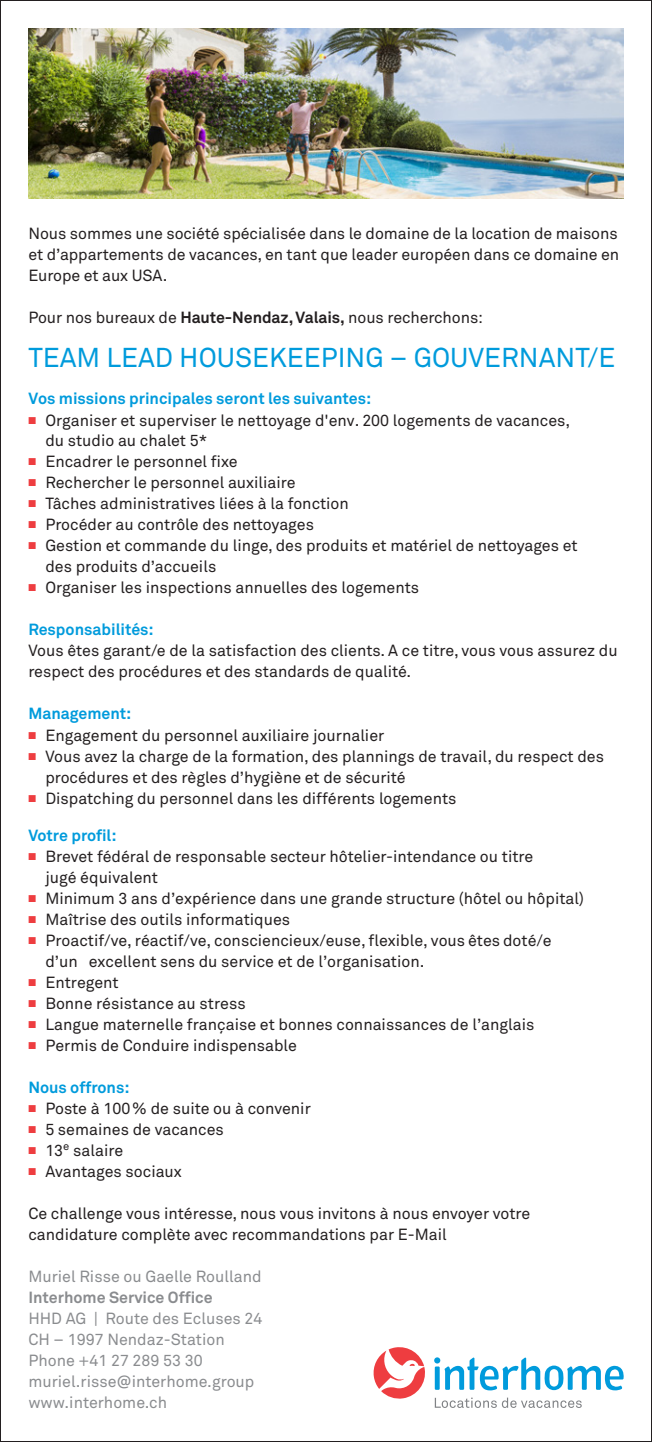
<style>
.page{position:relative;width:652px;height:1442px;background:#fff}
.page>*{position:absolute;margin:0;border:0;box-sizing:border-box;transform-origin:0 0}
.t1{font:27px "Akkurat Pro";color:#009bdc}
.t2{font:16px/21px "Akkurat Pro";color:#231f20}
.t3{font:16px/21px "Akkurat Pro";color:#8a8c8f}
.t4{font:700 16px "Akkurat Pro";color:#009bdc}
.t5{font:700 16px "Akkurat Pro";color:#8a8c8f}
.t6{font:10px/21px "Zapf Dingbats ITC";color:#ee3d40;text-align:justify}
.s1{font-weight:700}
.s2{color:#ee3d40}
</style>
<div class="page">
<svg style="left:434px;top:1356px;width:6px;height:7px"></svg>
<div style="left:435px;top:1366px;width:5px;height:23px;background:#009bdc"></div>
<svg style="left:374px;top:1347px;width:51px;height:52px"></svg>
<svg style="left:445px;top:1357px;width:179px;height:33px"></svg>
<svg style="left:435px;top:1397px;width:147px;height:10px"></svg>
<img style="left:28px;top:28px;width:596px;height:170px">
<p class="t2" style="left:28px;top:224px;width:592px;text-align:justify">Nous sommes une société spécialisée dans le domaine de la location de maisons et d’appartements de vacances, en tant que leader européen dans ce domaine en Europe et aux USA.</p>
<p class="t2" style="left:28px;top:308px;width:456px">Pour nos bureaux de <span class="s1">Haute-Nendaz, Valais,</span> nous recherchons:</p>
<h1 class="t1" style="left:28px;top:342px;width:588px">TEAM LEAD HOUSEKEEPING – GOUVERNANT/E</h1>
<p class="t4" style="left:28px;top:388px;width:344px">Vos missions principales seront les suivantes:</p>
<p class="t2" style="left:45px;top:410px;width:526px;text-indent:-17px"><span class="s2">■</span> Organiser et superviser le nettoyage d'env. 200 logements de vacances, du studio au chalet 5*</p>
<p class="t2" style="left:28px;top:451px;width:211px"><span class="s2">■</span> Encadrer le personnel fixe</p>
<p class="t2" style="left:28px;top:472px;width:269px"><span class="s2">■</span> Rechercher le personnel auxiliaire</p>
<p class="t2" style="left:28px;top:493px;width:322px"><span class="s2">■</span> Tâches administratives liées à la fonction</p>
<p class="t2" style="left:28px;top:514px;width:287px"><span class="s2">■</span> Procéder au contrôle des nettoyages</p>
<p class="t2" style="left:45px;top:535px;width:534px;text-indent:-17px"><span class="s2">■</span> Gestion et commande du linge, des produits et matériel de nettoyages et des produits d’accueils</p>
<p class="t2" style="left:28px;top:577px;width:392px"><span class="s2">■</span> Organiser les inspections annuelles des logements</p>
<p class="t4" style="left:28px;top:619px;width:127px">Responsabilités:</p>
<p class="t2" style="left:28px;top:640px;width:591px">Vous êtes garant/e de la satisfaction des clients. A ce titre, vous vous assurez du respect des procédures et des standards de qualité.</p>
<p class="t4" style="left:28px;top:703px;width:105px">Management:</p>
<p class="t2" style="left:28px;top:724px;width:357px"><span class="s2">■</span> Engagement du personnel auxiliaire journalier</p>
<p class="t2" style="left:45px;top:745px;width:560px;text-indent:-17px"><span class="s2">■</span> Vous avez la charge de la formation, des plannings de travail, du respect des procédures et des règles d’hygiène et de sécurité</p>
<p class="t2" style="left:28px;top:787px;width:430px"><span class="s2">■</span> Dispatching du personnel dans les différents logements</p>
<p class="t4" style="left:28px;top:824px;width:90px">Votre profil:</p>
<p class="t2" style="left:28px;top:845px;width:507px"><span class="s2">■</span> Brevet fédéral de responsable secteur hôtelier-intendance ou titre</p>
<p class="t6" style="left:28px;top:887px;width:9px">■ ■ ■</p>
<p class="t6" style="left:28px;top:971px;width:9px">■ ■ ■ ■</p>
<p class="t2" style="left:45px;top:866px;width:540px">jugé équivalent<br>Minimum 3 ans d’expérience dans une grande structure (hôtel ou hôpital)<br>Maîtrise des outils informatiques<br>Proactif/ve, réactif/ve, consciencieux/euse, flexible, vous êtes doté/e d’un excellent sens du service et de l’organisation.<br>Entregent<br>Bonne résistance au stress<br>Langue maternelle française et bonnes connaissances de l’anglais Permis de Conduire indispensable</p>
<p class="t4" style="left:28px;top:1076px;width:103px">Nous offrons:</p>
<p class="t2" style="left:28px;top:1097px;width:284px"><span class="s2">■</span> Poste à 100% de suite ou à convenir</p>
<p class="t2" style="left:28px;top:1118px;width:197px"><span class="s2">■</span> 5 semaines de vacances</p>
<p class="t2" style="left:28px;top:1139px;width:96px"><span class="s2">■</span> 13<sup>e</sup> salaire</p>
<p class="t2" style="left:28px;top:1160px;width:155px"><span class="s2">■</span> Avantages sociaux</p>
<p class="t2" style="left:28px;top:1202px;width:503px">Ce challenge vous intéresse, nous vous invitons à nous envoyer votre candidature complète avec recommandations par E-Mail</p>
<p class="t3" style="left:28px;top:1265px;width:235px">Muriel Risse ou Gaelle Roulland</p>
<p class="t5" style="left:28px;top:1286px;width:186px">Interhome Service Office</p>
<p class="t3" style="left:28px;top:1307px;width:236px">HHD AG | Route des Ecluses 24<br>CH – 1997 Nendaz-Station<br>Phone +41 27 289 53 30 muriel.risse@interhome.group www.interhome.ch</p>
</div>
